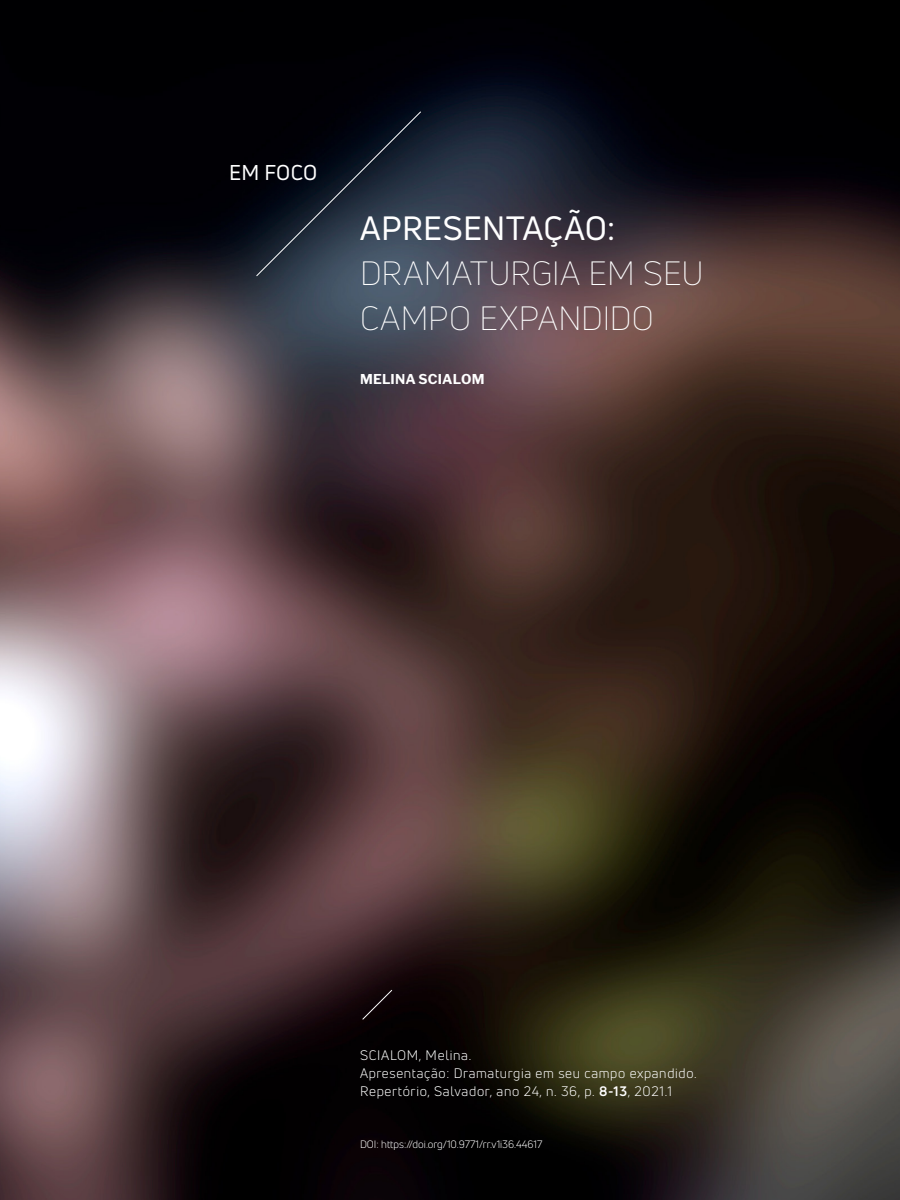
<style>
.page{position:relative;width:900px;height:1200px;background:#fff}
.page>*{position:absolute;margin:0;border:0;box-sizing:border-box;transform-origin:0 0}
.t1{font:300 33px/45px "Uni Neue";letter-spacing:.005em;color:#fff}
.t2{font:33px "Uni Neue";letter-spacing:.01em;color:#fff}
.t3{font:21px "Uni Neue";letter-spacing:.005em;color:#fff}
.t4{font:13.5px/18px "Uni Neue";letter-spacing:.05em;color:#fff}
.t5{font:700 13.5px "Libre Franklin";letter-spacing:.005em;color:#fff}
.t6{font:10.5px "Uni Neue";color:#fff}
.s1{font-weight:700}
</style>
<div class="page">
<img style="left:0;top:0;width:900px;height:1200px">
<svg style="left:256px;top:111px;width:165px;height:165px;background:#1a2331"></svg>
<svg style="left:362px;top:990px;width:30px;height:30px"></svg>
<h2 class="t3" style="left:229px;top:159px;width:90px">EM FOCO</h2>
<h1 class="t2" style="left:360px;top:208px;width:257px">APRESENTAÇÃO:</h1>
<h1 class="t1" style="left:360px;top:250px;width:345px">DRAMATURGIA EM SEU<br>CAMPO EXPANDIDO</h1>
<p class="t5" style="left:360px;top:371px;width:126px">MELINA SCIALOM</p>
<p class="t4" style="left:360px;top:1046px;width:338px">SCIALOM, Melina.<br>Apresentação: Dramaturgia em seu campo expandido.<br>Repertório, Salvador, ano 24, n. 36, p. <span class="s1">8-13</span>, 2021.1</p>
<p class="t6" style="left:360px;top:1138px;width:184px">DOI: https://doi.org/10.9771/rr.v1i36.44617</p>
</div>
